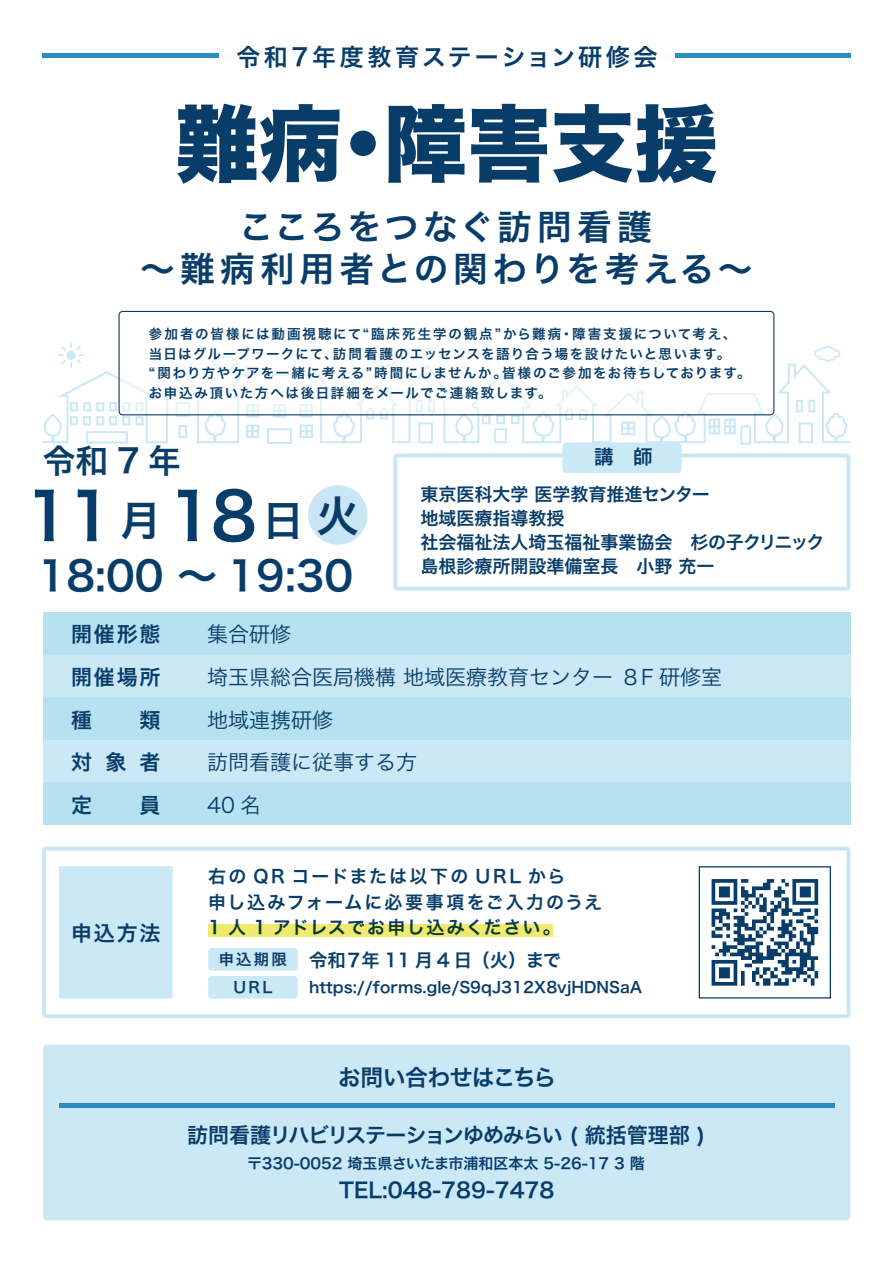
<style>
.page{position:relative;width:893px;height:1263px;background:#fff}
.page>*{position:absolute;margin:0;border:0;box-sizing:border-box;transform-origin:0 0}
.t1{font:83.4px "Hira Kaku Std N W8";color:#083d69}
.t2{font:64.65px "Hira Kaku Pro W6";color:#083d69}
.t3{font:40.35px "Hira Kaku Pro W6";color:#083d69}
.t4{font:34.8px/41.7px "Hira Kaku Pro W6";letter-spacing:.11em;color:#083d69;text-align:center}
.t5{font:32.85px "Hira Kaku Pro W6";color:#083d69}
.t6{font:24px "Hira Kaku Pro W6";letter-spacing:.15em;color:#083d69}
.t7{font:22.8px "Hira Kaku Pro W6";letter-spacing:-.03em;color:#083d69}
.t8{font:21px/42.5px "Hira Kaku Pro W3";color:#083d69}
.t9{font:21px/42.6px "Hira Kaku Pro W6";color:#083d69;text-align:justify}
.t10{font:21px "Hira Kaku Pro W6";letter-spacing:-.05em;color:#083d69}
.t11{font:19.5px "Hira Kaku Pro W6";color:#083d69}
.t12{font:18.3px "Hira Kaku Pro W6";letter-spacing:-.07em;color:#083d69}
.t13{font:18px/24px "Hira Kaku Pro W6";color:#083d69}
.t14{font:18px/25.5px "Hira Kaku Pro W6";letter-spacing:.095em;color:#083d69}
.t15{font:15.3px "Hira Kaku Pro W6";color:#083d69}
.t16{font:15px "Hira Kaku Pro W6";color:#083d69}
.t17{font:13.5px/19.5px "Hira Kaku Pro W6";letter-spacing:.11em;color:#083d69}
.s1{font-size:41.55px}
.s2{font-size:43.2px}
.s3{font-size:15.3px}
</style>
<div class="page">
<svg style="left:43px;top:53px;width:808px;height:4px"></svg>
<svg style="left:42px;top:364px;width:808px;height:79px"></svg>
<svg style="left:482px;top:415px;width:37px;height:28px"></svg>
<svg style="left:175px;top:415px;width:15px;height:2px"></svg>
<svg style="left:179px;top:425px;width:8px;height:13px"></svg>
<svg style="left:418px;top:422px;width:15px;height:21px"></svg>
<svg style="left:796px;top:400px;width:19px;height:12px"></svg>
<svg style="left:799px;top:422px;width:14px;height:21px"></svg>
<svg style="left:621px;top:422px;width:14px;height:13px"></svg>
<svg style="left:70px;top:402px;width:73px;height:23px"></svg>
<svg style="left:86px;top:431px;width:42px;height:12px"></svg>
<svg style="left:709px;top:419px;width:42px;height:26px"></svg>
<svg style="left:366px;top:415px;width:8px;height:4px"></svg>
<svg style="left:380px;top:415px;width:8px;height:4px"></svg>
<svg style="left:300px;top:425px;width:13px;height:13px"></svg>
<svg style="left:299px;top:415px;width:14px;height:2px"></svg>
<svg style="left:246px;top:425px;width:13px;height:13px"></svg>
<svg style="left:246px;top:415px;width:13px;height:2px"></svg>
<svg style="left:273px;top:415px;width:13px;height:2px"></svg>
<svg style="left:267px;top:428px;width:25px;height:16px"></svg>
<svg style="left:579px;top:415px;width:8px;height:5px"></svg>
<svg style="left:565px;top:415px;width:8px;height:5px"></svg>
<svg style="left:814px;top:346px;width:27px;height:16px"></svg>
<svg style="left:58px;top:343px;width:26px;height:25px"></svg>
<svg style="left:393px;top:453px;width:457px;height:138px"></svg>
<div style="left:562px;top:442px;width:120px;height:31px;background:#cae8f6;border-radius:4px"></div>
<div style="left:43px;top:1045px;width:807px;height:175px;background:#cae8f6;border-radius:4px"></div>
<svg style="left:42px;top:846px;width:808px;height:172px"></svg>
<div style="left:59px;top:866px;width:114px;height:132px;background:#cae8f6"></div>
<div style="left:208px;top:976px;width:90px;height:22px;background:#cae8f6;border-radius:3px"></div>
<hr style="left:59px;top:1103px;width:775px;height:4px;background:#288dc2">
<div style="left:308px;top:485px;width:60px;height:60px;background:#c8e6f4;border-radius:50%"></div>
<div style="left:43px;top:655px;width:807px;height:43px;background:#cae8f6"></div>
<div style="left:43px;top:698px;width:807px;height:42px;background:#b6e1f1"></div>
<div style="left:43px;top:612px;width:807px;height:43px;background:#b6e1f1"></div>
<div style="left:43px;top:740px;width:807px;height:43px;background:#cae8f6"></div>
<div style="left:43px;top:783px;width:807px;height:42px;background:#b6e1f1"></div>
<div style="left:208px;top:948px;width:90px;height:22px;background:#cae8f6;border-radius:3px"></div>
<div style="left:208px;top:924px;width:345px;height:13px;background:#f0e96f"></div>
<svg style="left:119px;top:311px;width:655px;height:104px"></svg>
<h3 class="t6" style="left:236px;top:35px;width:423px">令和7年度教育ステーション研修会</h3>
<h1 class="t1" style="left:175px;top:98px;width:544px">難病・障害支援</h1>
<h3 class="t4" style="left:140px;top:205px;width:614px">こころをつなぐ訪問看護<br>～難病利用者との関わりを考える～</h3>
<p class="t17" style="left:149px;top:324px;width:604px">参加者の皆様には動画視聴にて“臨床死生学の観点”から難病・障害支援について考え、当日はグループワークにて、訪問看護のエッセンスを語り合う場を設けたいと思います。<br>“関わり方やケアを一緒に考える”時間にしませんか。皆様のご参加をお待ちしております。お申込み頂いた方へは後日詳細をメールでご連絡致します。</p>
<h3 class="t5" style="left:43px;top:431px;width:140px">令和7年</h3>
<h2 class="t2" style="left:25px;top:458px;width:336px">11<span class="s1">月</span>18<span class="s1">日</span><span class="s2">火</span></h2>
<h3 class="t3" style="left:38px;top:539px;width:317px">18:00 ～ 19:30</h3>
<h3 class="t11" style="left:594px;top:439px;width:60px">講　師</h3>
<h3 class="t13" style="left:420px;top:481px;width:405px">東京医科大学 医学教育推進センター<br>地域医療指導教授<br>社会福祉法人埼玉福祉事業協会　杉の子クリニック島根診療所開設準備室長　小野 充一</h3>
<h3 class="t9" style="left:71px;top:612px;width:91px">開催形態開催場所種</h3>
<h3 class="t9" style="left:71px;top:697px;width:91px;text-indent:68px">類対象者定</h3>
<h3 class="t9" style="left:139px;top:782px;width:22px">員</h3>
<h3 class="t9" style="left:71px;top:911px;width:91px">申込方法</h3>
<h3 class="t8" style="left:207px;top:612px;width:516px">集合研修<br>埼玉県総合医局機構 地域医療教育センター ８F 研修室地域連携研修<br>訪問看護に従事する方<br>40 名</h3>
<h3 class="t14" style="left:208px;top:863px;width:396px">右の QR コードまたは以下の URL から<br>申し込みフォームに必要事項をご入力のうえ<br>1 人 1 アドレスでお申し込みください。</h3>
<h3 class="t12" style="left:219px;top:943px;width:344px"><span class="s3">申込期限</span> 令和７年 11 月 4 日（火）まで</h3>
<p class="t15" style="left:233px;top:973px;width:41px">URL</p>
<p class="t15" style="left:309px;top:973px;width:335px">https://forms.gle/S9qJ312X8vjHDNSaA</p>
<h3 class="t7" style="left:338px;top:1057px;width:220px">お問い合わせはこちら</h3>
<h3 class="t10" style="left:187px;top:1116px;width:520px">訪問看護リハビリステーションゆめみらい ( 統括管理部 )</h3>
<h3 class="t9" style="left:339px;top:1167px;width:217px">TEL:048-789-7478</h3>
<p class="t16" style="left:247px;top:1149px;width:399px">〒330-0052 埼玉県さいたま市浦和区本太 5-26-17 3 階</p>
</div>
